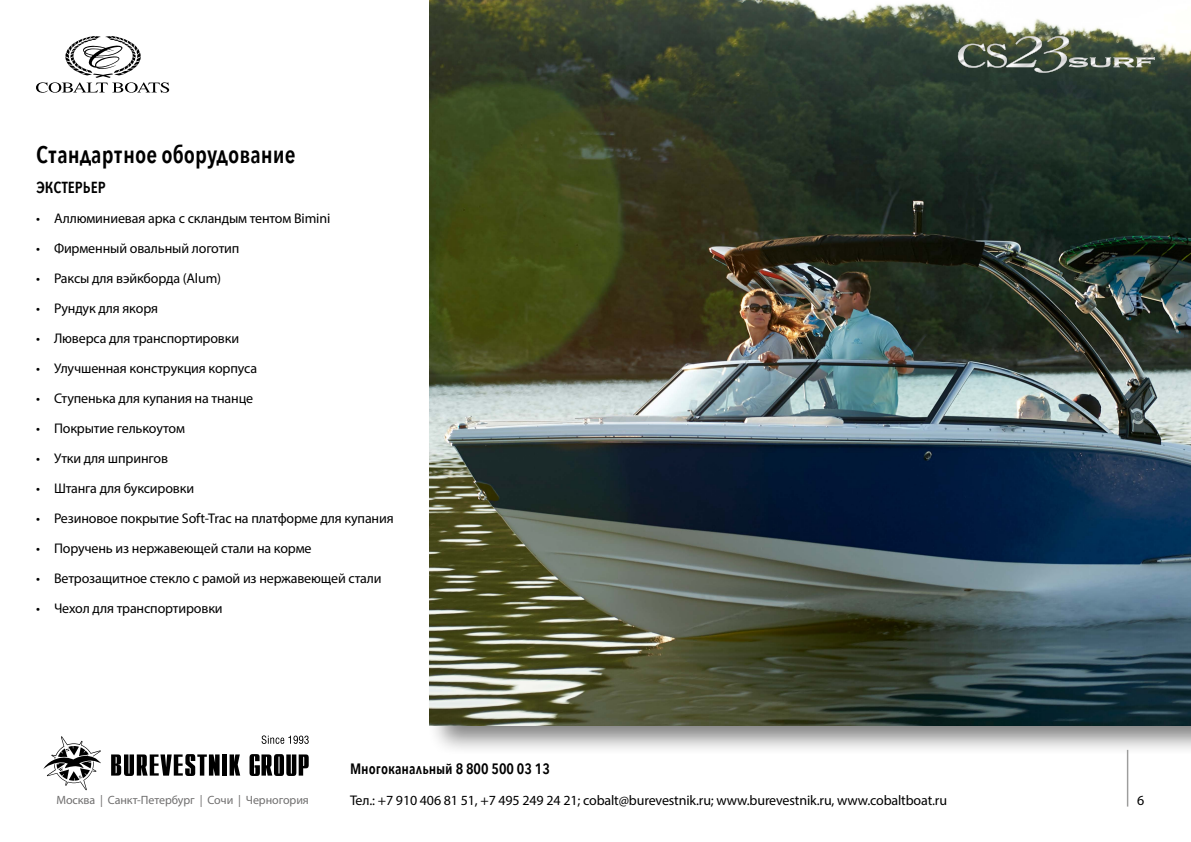
<style>
.page{position:relative;width:1191px;height:842px;background:#fff}
.page>*{position:absolute;margin:0;border:0;box-sizing:border-box;transform-origin:0 0}
.t1{font:600 24px "Avenir Next Condensed";color:#000}
.t2{font:600 16px "Avenir Next Condensed";color:#000}
.t3{font:600 15px "Avenir Next Condensed";color:#000}
.t4{font:14px "Myriad Pro";letter-spacing:-.01em;color:#000}
.t5{font:12px "Myriad Pro";letter-spacing:-.005em;color:#706f6f}
</style>
<div class="page">
<div style="left:427px;top:0;width:764px;height:756px;background:#000;opacity:.5"></div>
<img style="left:429px;top:0;width:762px;height:726px">
<hr style="left:1126px;top:750px;width:2px;height:56px;background:#9d9d9c">
<svg style="left:262px;top:735px;width:47px;height:9px"></svg>
<div style="left:222px;top:754px;width:5px;height:22px;background:#000"></div>
<svg style="left:229px;top:754px;width:11px;height:22px"></svg>
<svg style="left:249px;top:754px;width:60px;height:22px"></svg>
<svg style="left:111px;top:754px;width:108px;height:22px"></svg>
<svg style="left:43px;top:736px;width:58px;height:54px"></svg>
<svg style="left:36px;top:36px;width:133px;height:57px"></svg>
<svg style="left:958px;top:36px;width:197px;height:37px;background:#646e5d"></svg>
<h1 class="t1" style="left:36px;top:134px;width:261px">Стандартное оборудование</h1>
<p class="t2" style="left:36px;top:174px;width:71px">ЭКСТЕРЬЕР</p>
<p class="t4" style="left:36px;top:210px;width:296px">• Аллюминиевая арка с скландым тентом Bimini</p>
<p class="t4" style="left:36px;top:240px;width:205px">• Фирменный овальный логотип</p>
<p class="t4" style="left:36px;top:270px;width:187px">• Раксы для вэйкборда (Alum)</p>
<p class="t4" style="left:36px;top:300px;width:124px">• Рундук для якоря</p>
<p class="t4" style="left:36px;top:330px;width:205px">• Люверса для транспортировки</p>
<p class="t4" style="left:36px;top:360px;width:222px">• Улучшенная конструкция корпуса</p>
<p class="t4" style="left:36px;top:390px;width:219px">• Ступенька для купания на тнанце</p>
<p class="t4" style="left:36px;top:420px;width:150px">• Покрытие гелькоутом</p>
<p class="t4" style="left:36px;top:450px;width:133px">• Утки для шпрингов</p>
<p class="t4" style="left:36px;top:480px;width:160px">• Штанга для буксировки</p>
<p class="t4" style="left:36px;top:510px;width:359px">• Резиновое покрытие Soft-Trac на платформе для купания</p>
<p class="t4" style="left:36px;top:540px;width:277px">• Поручень из нержавеющей стали на корме</p>
<p class="t4" style="left:36px;top:570px;width:347px">• Ветрозащитное стекло с рамой из нержавеющей стали</p>
<p class="t4" style="left:36px;top:600px;width:188px">• Чехол для транспортировки</p>
<p class="t3" style="left:350px;top:755px;width:201px">Многоканальный 8 800 500 03 13</p>
<p class="t4" style="left:350px;top:791px;width:598px">Тел.: +7 910 406 81 51, +7 495 249 24 21; cobalt@burevestnik.ru; www.burevestnik.ru, www.cobaltboat.ru</p>
<p class="t5" style="left:57px;top:792px;width:254px">Москва | Санкт-Петербург | Сочи | Черногория</p>
<p class="t4" style="left:1137px;top:792px;width:9px">6</p>
</div>
